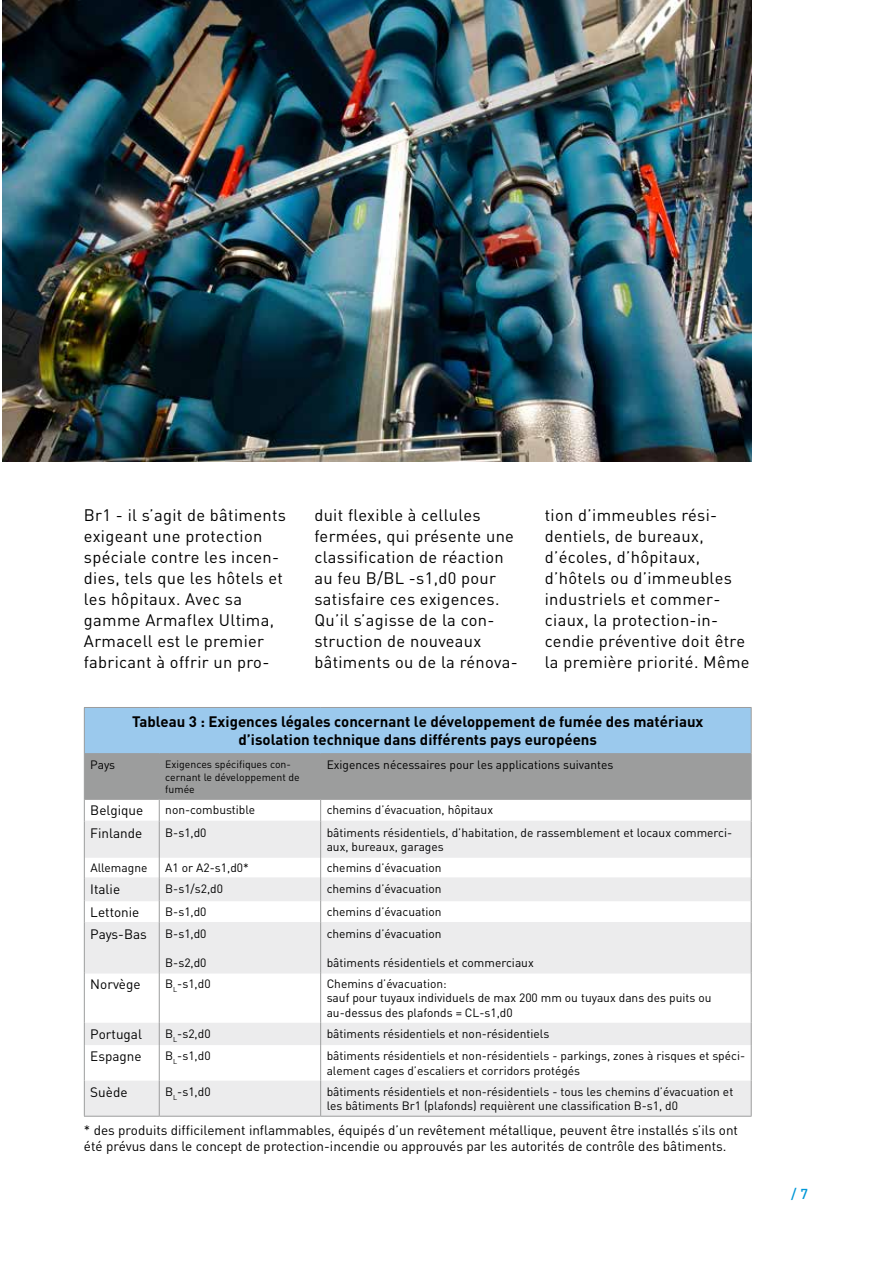
<style>
.page{position:relative;width:893px;height:1263px;background:#fff}
.page>*{position:absolute;margin:0;border:0;box-sizing:border-box;transform-origin:0 0}
.t1{font:16.5px/21px "DIN Pro";letter-spacing:.02em;color:#000}
.t2{font:700 15px/18px "DIN Pro";color:#000;text-align:center}
.t3{font:500 14.25px "DIN Pro";color:#0097d7}
.t4{font:13.5px/16.2px "DIN Pro";color:#000}
.t5{font:12px/14.4px "DIN Pro";color:#000}
.t6{font:10.5px/12.6px "DIN Pro";color:#000}
</style>
<div class="page">
<img style="left:2px;top:0;width:750px;height:462px">
<div style="left:84px;top:707px;width:667px;height:47px;background:#9bc9ed"></div>
<svg style="left:85px;top:822px;width:666px;height:294px;fill:#ececed"></svg>
<hr style="left:85px;top:753px;width:74px;height:2px;background:#9c9d9d">
<hr style="left:159px;top:753px;width:162px;height:2px;background:#9c9d9d">
<hr style="left:321px;top:753px;width:430px;height:2px;background:#9c9d9d">
<hr style="left:85px;top:821px;width:74px;height:1px;background:#ececed">
<hr style="left:160px;top:821px;width:160px;height:1px;background:#ececed">
<hr style="left:321px;top:821px;width:430px;height:1px;background:#ececed">
<hr style="left:85px;top:856px;width:74px;height:2px;background:#ececed">
<hr style="left:160px;top:856px;width:160px;height:2px;background:#ececed">
<hr style="left:321px;top:856px;width:430px;height:2px;background:#ececed">
<hr style="left:85px;top:877px;width:74px;height:2px;background:#ececed">
<hr style="left:160px;top:877px;width:160px;height:2px;background:#ececed">
<hr style="left:321px;top:877px;width:430px;height:2px;background:#ececed">
<hr style="left:85px;top:900px;width:74px;height:1px;background:#ececed">
<hr style="left:160px;top:900px;width:160px;height:1px;background:#ececed">
<hr style="left:321px;top:900px;width:430px;height:1px;background:#ececed">
<hr style="left:85px;top:922px;width:74px;height:1px;background:#ececed">
<hr style="left:160px;top:922px;width:160px;height:1px;background:#ececed">
<hr style="left:321px;top:922px;width:430px;height:1px;background:#ececed">
<hr style="left:85px;top:972px;width:74px;height:1px;background:#ececed">
<hr style="left:160px;top:972px;width:160px;height:1px;background:#ececed">
<hr style="left:321px;top:972px;width:430px;height:1px;background:#ececed">
<hr style="left:84px;top:707px;width:75px;height:1px;background:#9c9d9d">
<hr style="left:84px;top:708px;width:1px;height:46px;background:#9c9d9d">
<hr style="left:159px;top:707px;width:162px;height:1px;background:#9c9d9d">
<hr style="left:321px;top:707px;width:431px;height:1px;background:#9c9d9d">
<hr style="left:751px;top:708px;width:1px;height:46px;background:#9c9d9d">
<svg style="left:84px;top:754px;width:668px;height:67px"></svg>
<hr style="left:84px;top:821px;width:1px;height:36px;background:#9c9d9d">
<hr style="left:159px;top:821px;width:1px;height:36px;background:#9c9d9d">
<hr style="left:320px;top:821px;width:1px;height:36px;background:#9c9d9d">
<hr style="left:751px;top:821px;width:1px;height:36px;background:#9c9d9d">
<svg style="left:84px;top:857px;width:1px;height:66px"></svg>
<svg style="left:159px;top:857px;width:1px;height:66px"></svg>
<svg style="left:320px;top:857px;width:1px;height:66px"></svg>
<svg style="left:751px;top:857px;width:1px;height:66px"></svg>
<hr style="left:84px;top:923px;width:1px;height:50px;background:#9c9d9d">
<hr style="left:159px;top:923px;width:1px;height:50px;background:#9c9d9d">
<hr style="left:320px;top:923px;width:1px;height:50px;background:#9c9d9d">
<hr style="left:751px;top:923px;width:1px;height:50px;background:#9c9d9d">
<hr style="left:84px;top:973px;width:1px;height:50px;background:#9c9d9d">
<hr style="left:159px;top:973px;width:1px;height:50px;background:#9c9d9d">
<hr style="left:320px;top:973px;width:1px;height:50px;background:#9c9d9d">
<hr style="left:751px;top:973px;width:1px;height:50px;background:#9c9d9d">
<svg style="left:84px;top:1023px;width:1px;height:22px"></svg>
<svg style="left:159px;top:1023px;width:1px;height:22px"></svg>
<svg style="left:320px;top:1023px;width:1px;height:22px"></svg>
<svg style="left:751px;top:1023px;width:1px;height:22px"></svg>
<hr style="left:84px;top:1045px;width:1px;height:36px;background:#9c9d9d">
<hr style="left:159px;top:1045px;width:1px;height:36px;background:#9c9d9d">
<hr style="left:320px;top:1045px;width:1px;height:36px;background:#9c9d9d">
<hr style="left:751px;top:1045px;width:1px;height:36px;background:#9c9d9d">
<hr style="left:84px;top:1081px;width:1px;height:35px;background:#9c9d9d">
<hr style="left:159px;top:1081px;width:1px;height:35px;background:#9c9d9d">
<hr style="left:320px;top:1081px;width:1px;height:35px;background:#9c9d9d">
<hr style="left:751px;top:1081px;width:1px;height:35px;background:#9c9d9d">
<hr style="left:84px;top:1116px;width:75px;height:1px;background:#9c9d9d">
<hr style="left:159px;top:1116px;width:162px;height:1px;background:#9c9d9d">
<hr style="left:321px;top:1116px;width:431px;height:1px;background:#9c9d9d">
<h1 class="t1" style="left:84px;top:503px;width:204px">Br1 - il s’agit de bâtiments exigeant une protection spéciale contre les incen&shy;dies, tels que les hôtels et les hôpitaux. Avec sa gamme Armaflex Ultima,<br>Armacell est le premier fabricant à offrir un pro-</h1>
<h1 class="t1" style="left:314px;top:503px;width:205px">duit flexible à cellules fermées, qui présente une classification de réaction au feu B/BL -s1,d0 pour satisfaire ces exigences.<br>Qu’il s’agisse de la con&shy;struction de nouveaux bâtiments ou de la rénova-</h1>
<h1 class="t1" style="left:545px;top:503px;width:206px">tion d’immeubles rési&shy;dentiels, de bureaux, d’écoles, d’hôpitaux, d’hôtels ou d’immeubles industriels et commer&shy;ciaux, la protection-in&shy;cendie préventive doit être la première priorité. Même</h1>
<p class="t2" style="left:132px;top:711px;width:573px">Tableau 3 : Exigences légales concernant le développement de fumée des matériaux d’isolation technique dans différents pays européens</p>
<p class="t5" style="left:90px;top:756px;width:26px">Pays</p>
<p class="t6" style="left:165px;top:757px;width:136px">Exigences spécifiques con&shy;cernant le développement de fumée</p>
<p class="t5" style="left:327px;top:756px;width:288px">Exigences nécessaires pour les applications suivantes</p>
<p class="t4" style="left:90px;top:801px;width:54px">Belgique</p>
<p class="t5" style="left:165px;top:801px;width:91px">non-combustible</p>
<p class="t5" style="left:327px;top:801px;width:168px">chemins d’évacuation, hôpitaux</p>
<p class="t4" style="left:90px;top:823px;width:53px">Finlande</p>
<p class="t5" style="left:165px;top:824px;width:43px">B-s1,d0</p>
<p class="t5" style="left:327px;top:824px;width:407px">bâtiments résidentiels, d’habitation, de rassemblement et locaux commerci&shy;aux, bureaux, garages</p>
<p class="t5" style="left:90px;top:859px;width:59px">Allemagne</p>
<p class="t5" style="left:165px;top:859px;width:85px">A1 or A2-s1,d0*</p>
<p class="t5" style="left:327px;top:859px;width:116px">chemins d’évacuation</p>
<p class="t4" style="left:90px;top:880px;width:31px">Italie</p>
<p class="t5" style="left:165px;top:881px;width:59px">B-s1/s2,d0</p>
<p class="t5" style="left:327px;top:881px;width:116px">chemins d’évacuation</p>
<p class="t4" style="left:90px;top:902px;width:51px">Lettonie</p>
<p class="t5" style="left:165px;top:903px;width:43px">B-s1,d0</p>
<p class="t5" style="left:327px;top:903px;width:116px">chemins d’évacuation</p>
<p class="t4" style="left:90px;top:925px;width:58px">Pays-Bas</p>
<p class="t5" style="left:165px;top:925px;width:43px">B-s1,d0</p>
<p class="t5" style="left:165px;top:954px;width:43px">B-s2,d0</p>
<p class="t5" style="left:327px;top:925px;width:116px">chemins d’évacuation</p>
<p class="t5" style="left:327px;top:954px;width:209px">bâtiments résidentiels et commerciaux</p>
<p class="t4" style="left:90px;top:975px;width:52px">Norvège</p>
<p class="t5" style="left:165px;top:975px;width:47px">B<sub>L</sub>-s1,d0</p>
<p class="t5" style="left:327px;top:975px;width:386px">Chemins d’évacuation:<br>sauf pour tuyaux individuels de max 200 mm ou tuyaux dans des puits ou au-dessus des plafonds = CL-s1,d0</p>
<p class="t4" style="left:90px;top:1025px;width:53px">Portugal</p>
<p class="t5" style="left:165px;top:1025px;width:47px">B<sub>L</sub>-s2,d0</p>
<p class="t5" style="left:327px;top:1025px;width:224px">bâtiments résidentiels et non-résidentiels</p>
<p class="t4" style="left:90px;top:1047px;width:53px">Espagne</p>
<p class="t5" style="left:165px;top:1047px;width:47px">B<sub>L</sub>-s1,d0</p>
<p class="t5" style="left:327px;top:1047px;width:420px">bâtiments résidentiels et non-résidentiels - parkings, zones à risques et spéci&shy;alement cages d’escaliers et corridors protégés</p>
<p class="t4" style="left:90px;top:1083px;width:39px">Suède</p>
<p class="t5" style="left:165px;top:1083px;width:47px">B<sub>L</sub>-s1,d0</p>
<p class="t5" style="left:327px;top:1083px;width:408px">bâtiments résidentiels et non-résidentiels - tous les chemins d’évacuation et les bâtiments Br1 (plafonds) requièrent une classification B-s1, d0</p>
<p class="t4" style="left:84px;top:1121px;width:656px">* des produits difficilement inflammables, équipés d’un revêtement métallique, peuvent être installés s’ils ont été prévus dans le concept de protection-incendie ou approuvés par les autorités de contrôle des bâtiments.</p>
<p class="t3" style="left:791px;top:1183px;width:18px">/ 7</p>
</div>
